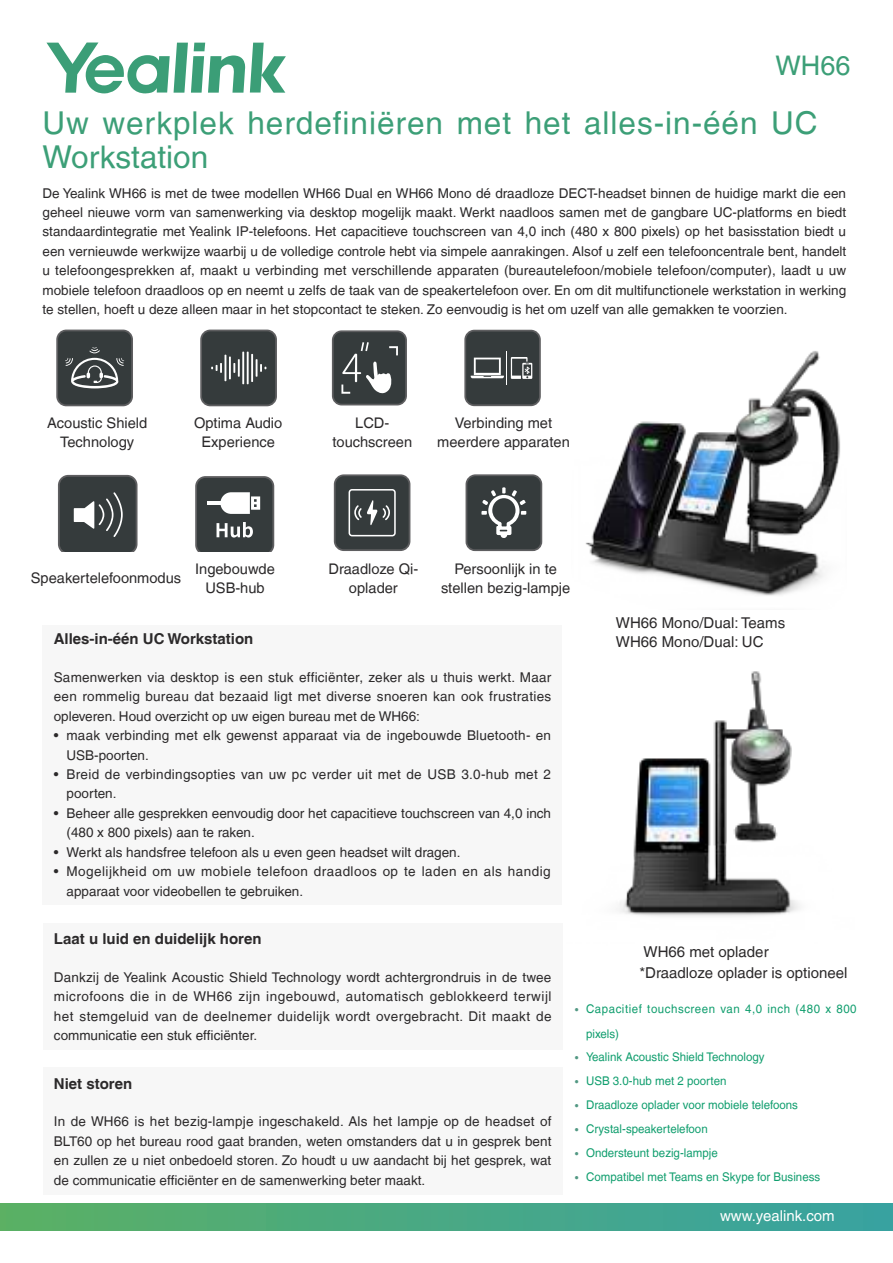
<style>
.page{position:relative;width:893px;height:1263px;background:#fff}
.page>*{position:absolute;margin:0;border:0;box-sizing:border-box;transform-origin:0 0}
.t1{font:31.5px/33.6px "Helvetica LT";letter-spacing:.03em;color:#3c9f77}
.t2{font:27px "Helvetica LT";color:#3c9f77}
.t3{font:15px/19.5px "Helvetica LT";color:#2b292a}
.t4{font:700 15px "Helvetica LT";color:#2b292a}
.t5{font:15px "Helvetica LT";color:#fff}
.t6{font:14.7px/19px "Helvetica LT";color:#2b292a;text-align:center}
.t7{font:13.5px/19.5px "Helvetica LT";color:#2b292a;text-align:justify}
.t8{font:13.5px/19.5px "Helvetica LT";letter-spacing:.035em;color:#2b292a}
.t9{font:13.5px/19.5px "Helvetica LT";letter-spacing:.025em;color:#2b292a}
.t10{font:12px "Helvetica LT";color:#109e6e;scale:.96 1}
.t11{font:12px/24.8px "Helvetica LT";letter-spacing:.045em;color:#109e6e;scale:.96 1}
.s1{font-family:"Microsoft Phags Pa";font-size:13.5px;color:#529883}
</style>
<div class="page">
<svg style="left:46px;top:43px;width:240px;height:50px"></svg>
<div style="left:0;top:1203px;width:893px;height:27px;background:linear-gradient(to right,#5ab065,#38a2a2)"></div>
<img style="left:585px;top:351px;width:255px;height:245px">
<div style="left:43px;top:625px;width:519px;height:280px;background:#f7f7f7"></div>
<div style="left:43px;top:923px;width:519px;height:127px;background:#f7f7f7"></div>
<div style="left:43px;top:1067px;width:519px;height:128px;background:#f7f7f7"></div>
<img style="left:619px;top:671px;width:181px;height:246px">
<div style="left:56px;top:330px;width:77px;height:76px;background:#545658;border-radius:10px"></div>
<div style="left:58px;top:331px;width:73px;height:73px;background:#353b3c;border-radius:8px"></div>
<svg style="left:65px;top:347px;width:59px;height:41px"></svg>
<svg style="left:200px;top:330px;width:77px;height:76px"></svg>
<div style="left:202px;top:331px;width:73px;height:73px;background:#353b3c;border-radius:8px"></div>
<svg style="left:211px;top:355px;width:15px;height:26px"></svg>
<hr style="left:229px;top:356px;width:2px;height:23px;background:#fff">
<svg style="left:233px;top:359px;width:7px;height:18px"></svg>
<hr style="left:242px;top:352px;width:2px;height:32px;background:#fff">
<hr style="left:247px;top:352px;width:2px;height:32px;background:#fff">
<hr style="left:251px;top:354px;width:2px;height:28px;background:#fff">
<svg style="left:256px;top:359px;width:10px;height:18px"></svg>
<svg style="left:332px;top:330px;width:75px;height:75px"></svg>
<div style="left:334px;top:332px;width:71px;height:72px;background:#353b3c;border-radius:8px"></div>
<svg style="left:341px;top:342px;width:57px;height:52px"></svg>
<svg style="left:464px;top:330px;width:77px;height:76px"></svg>
<div style="left:466px;top:331px;width:73px;height:73px;background:#353b3c;border-radius:8px"></div>
<svg style="left:471px;top:358px;width:33px;height:20px"></svg>
<svg style="left:511px;top:357px;width:21px;height:22px"></svg>
<hr style="left:506px;top:351px;width:1px;height:34px;background:#fff">
<svg style="left:334px;top:474px;width:76px;height:77px"></svg>
<div style="left:336px;top:476px;width:73px;height:73px;background:#353b3c;border-radius:8px"></div>
<svg style="left:349px;top:489px;width:47px;height:47px"></svg>
<svg style="left:466px;top:474px;width:76px;height:77px"></svg>
<div style="left:467px;top:476px;width:73px;height:73px;background:#353b3c;border-radius:8px"></div>
<svg style="left:481px;top:487px;width:45px;height:51px"></svg>
<svg style="left:58px;top:475px;width:80px;height:77px;background:#4c5152"></svg>
<svg style="left:195px;top:476px;width:79px;height:76px;background:#5b6061"></svg>
<h2 class="t2" style="left:775px;top:55px;width:77px">WH66</h2>
<h1 class="t1" style="left:43px;top:109px;width:777px">Uw werkplek herdefiniëren met het alles-in-één UC<br>Workstation</h1>
<p class="t7" style="left:43px;top:184px;width:805px">De Yealink WH66 is met de twee modellen WH66 Dual en WH66 Mono dé draadloze DECT-headset binnen de huidige markt die een geheel nieuwe vorm van samenwerking via desktop mogelijk maakt. Werkt naadloos samen met de gangbare UC-platforms en biedt standaardintegratie met Yealink IP-telefoons. Het capacitieve touchscreen van 4,0 inch (480 x 800 pixels) op het basisstation biedt u een vernieuwde werkwijze waarbij u de volledige controle hebt via simpele aanrakingen. Alsof u zelf een telefooncentrale bent, handelt u telefoongesprekken af, maakt u verbinding met verschillende apparaten (bureautelefoon/mobiele telefoon/computer), laadt u uw mobiele telefoon draadloos op en neemt u zelfs de taak van de speakertelefoon over. En om dit multifunctionele werkstation in werking te stellen, hoeft u deze alleen maar in het stopcontact te steken. Zo eenvoudig is het om uzelf van alle gemakken te voorzien.</p>
<p class="t6" style="left:47px;top:414px;width:102px">Acoustic Shield<br>Technology</p>
<p class="t6" style="left:194px;top:414px;width:90px">Optima Audio<br>Experience</p>
<p class="t6" style="left:332px;top:414px;width:81px">LCD&shy;touchscreen</p>
<p class="t6" style="left:437px;top:414px;width:134px">Verbinding met meerdere apparaten</p>
<p class="t6" style="left:31px;top:570px;width:152px">Speakertelefoonmodus</p>
<p class="t6" style="left:195px;top:560px;width:81px">Ingebouwde<br>USB-hub</p>
<p class="t6" style="left:328px;top:560px;width:91px">Draadloze Qi&shy;oplader</p>
<p class="t6" style="left:441px;top:560px;width:131px">Persoonlijk in te stellen bezig-lampje</p>
<p class="t4" style="left:54px;top:633px;width:201px">Alles-in-één UC Workstation</p>
<p class="t7" style="left:54px;top:668px;width:499px">Samenwerken via desktop is een stuk efficiënter, zeker als u thuis werkt. Maar een rommelig bureau dat bezaaid ligt met diverse snoeren kan ook frustraties opleveren. Houd overzicht op uw eigen bureau met de WH66:</p>
<p class="t7" style="left:67px;top:727px;width:486px;text-indent:-13px">• maak verbinding met elk gewenst apparaat via de ingebouwde Bluetooth- en<br>USB-poorten.</p>
<p class="t9" style="left:67px;top:766px;width:486px;text-indent:-13px">• Breid de verbindingsopties van uw pc verder uit met de USB 3.0-hub met 2 poorten.</p>
<p class="t7" style="left:67px;top:805px;width:486px;text-indent:-13px">• Beheer alle gesprekken eenvoudig door het capacitieve touchscreen van 4,0 inch (480 x 800 pixels) aan te raken.</p>
<p class="t7" style="left:54px;top:843px;width:408px">• Werkt als handsfree telefoon als u even geen headset wilt dragen.</p>
<p class="t8" style="left:67px;top:863px;width:486px;text-indent:-13px">• Mogelijkheid om uw mobiele telefoon draadloos op te laden en als handig apparaat voor videobellen te gebruiken.</p>
<p class="t4" style="left:54px;top:933px;width:209px">Laat u luid en duidelijk horen</p>
<p class="t7" style="left:54px;top:969px;width:499px">Dankzij de Yealink Acoustic Shield Technology wordt achtergrondruis in de twee microfoons die in de WH66 zijn ingebouwd, automatisch geblokkeerd terwijl het stemgeluid van de deelnemer duidelijk wordt overgebracht. Dit maakt de communicatie een stuk efficiënter.</p>
<p class="t4" style="left:54px;top:1077px;width:80px">Niet storen</p>
<p class="t7" style="left:54px;top:1113px;width:499px">In de WH66 is het bezig-lampje ingeschakeld. Als het lampje op de headset of BLT60 op het bureau rood gaat branden, weten omstanders dat u in gesprek bent en zullen ze u niet onbedoeld storen. Zo houdt u uw aandacht bij het gesprek, wat de communicatie efficiënter en de samenwerking beter maakt.</p>
<p class="t3" style="left:616px;top:614px;width:171px">WH66 Mono/Dual: Teams<br>WH66 Mono/Dual: UC</p>
<p class="t3" style="left:639px;top:943px;width:210px;line-height:20.4px">WH66 met oplader<br>*Draadloze oplader is optioneel</p>
<p class="t11" style="left:586px;top:998px;width:283px;text-indent:-12px"><span class="s1">•</span> Capacitief touchscreen van 4,0 inch (480 x 800 pixels)</p>
<p class="t10" style="left:574px;top:1052px;width:200px"><span class="s1">•</span> Yealink Acoustic Shield Technology</p>
<p class="t10" style="left:574px;top:1076px;width:160px"><span class="s1">•</span> USB 3.0-hub met 2 poorten</p>
<p class="t10" style="left:574px;top:1100px;width:235px"><span class="s1">•</span> Draadloze oplader voor mobiele telefoons</p>
<p class="t10" style="left:574px;top:1124px;width:141px"><span class="s1">•</span> Crystal-speakertelefoon</p>
<p class="t10" style="left:574px;top:1148px;width:151px"><span class="s1">•</span> Ondersteunt bezig-lampje</p>
<p class="t10" style="left:574px;top:1172px;width:258px"><span class="s1">•</span> Compatibel met Teams en Skype for Business</p>
<p class="t5" style="left:720px;top:1210px;width:116px">www.yealink.com</p>
</div>
